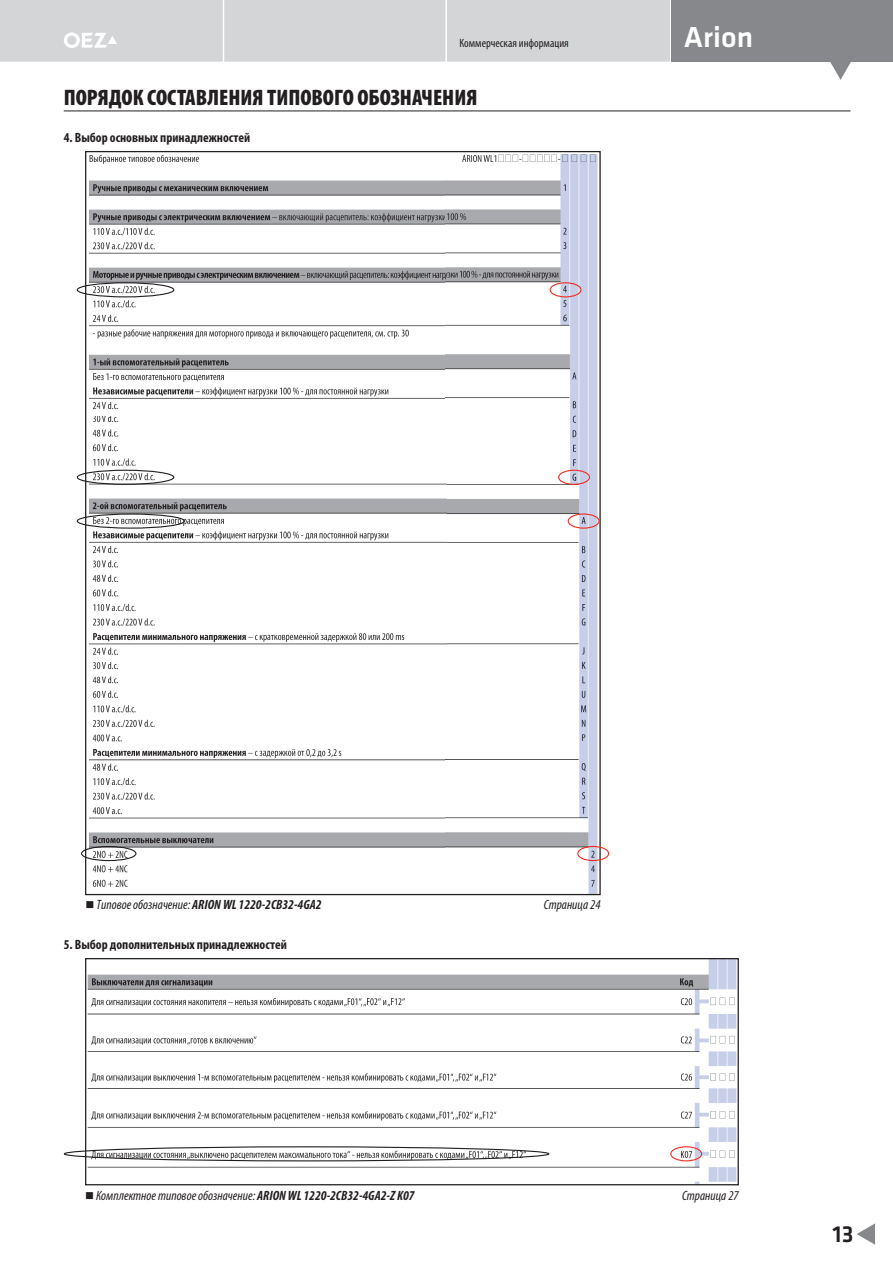
<style>
.page{position:relative;width:893px;height:1263px;background:#fff}
.page>*{position:absolute;margin:0;border:0;box-sizing:border-box;transform-origin:0 0}
.t1{font:500 30px "Klavika";color:#fff}
.t2{font:500 24px "Klavika";color:#231f20}
.t3{font:900 condensed 22.5px "Myriad Pro";color:#231f20}
.t4{font:italic condensed 13.5px "Myriad Pro";color:#231f20}
.t5{font:700 condensed 13.5px "Myriad Pro";color:#231f20}
.t6{font:italic 700 condensed 13.5px "Myriad Pro";color:#231f20}
.t7{font:condensed 12px "Myriad Pro";color:#231f20}
.s1{font-weight:400}
.s2{font-weight:700}
</style>
<div class="page">
<div style="left:671px;top:0;width:222px;height:62px;background:#86888b"></div>
<svg style="left:830px;top:62px;width:21px;height:18px"></svg>
<svg style="left:857px;top:1223px;width:18px;height:22px"></svg>
<div style="left:0;top:0;width:670px;height:62px;background:#d4d5d7"></div>
<img style="left:87px;top:154px;width:512px;height:739px">
<hr style="left:64px;top:111px;width:786px;height:1px;background:#231f20">
<div style="left:77px;top:282px;width:97px;height:15px;border:1px solid #231f20;border-radius:50%"></div>
<img style="left:87px;top:960px;width:650px;height:223px">
<div style="left:85px;top:958px;width:654px;height:227px;border:1px solid #231f20"></div>
<div style="left:550px;top:282px;width:31px;height:15px;border:1px solid #ee2e22;border-radius:50%"></div>
<div style="left:77px;top:470px;width:97px;height:15px;border:1px solid #231f20;border-radius:50%"></div>
<div style="left:558px;top:470px;width:32px;height:15px;border:1px solid #ee2e22;border-radius:50%"></div>
<div style="left:77px;top:513px;width:108px;height:16px;border:1px solid #231f20;border-radius:50%"></div>
<div style="left:568px;top:513px;width:32px;height:16px;border:1px solid #ee2e22;border-radius:50%"></div>
<div style="left:81px;top:846px;width:55px;height:15px;border:1px solid #231f20;border-radius:50%"></div>
<div style="left:577px;top:846px;width:32px;height:15px;border:1px solid #ee2e22;border-radius:50%"></div>
<div style="left:64px;top:1146px;width:485px;height:15px;border:1px solid #231f20;border-radius:50%"></div>
<div style="left:670px;top:1146px;width:32px;height:15px;border:1px solid #ee2e22;border-radius:50%"></div>
<p class="t7" style="left:460px;top:39px;width:111px">Коммерческая информация</p>
<h3 class="t3" style="left:64px;top:89px;width:415px">ПОРЯДОК СОСТАВЛЕНИЯ ТИПОВОГО ОБОЗНАЧЕНИЯ</h3>
<p class="t5" style="left:64px;top:133px;width:188px">4. Выбор основных принадлежностей</p>
<h1 class="t1" style="left:684px;top:26px;width:71px">Arion</h1>
<p class="t6" style="left:96px;top:899px;width:227px"><span class="s1">Типовое обозначение:</span> ARION WL 1220-2CB32-4GA2</p>
<p class="t5" style="left:64px;top:939px;width:225px">5. Выбор дополнительных принадлежностей</p>
<p class="t4" style="left:96px;top:1190px;width:320px">Комплектное типовое обозначение: <span class="s2">ARION WL 1220-2CB32-4GA2-Z K07</span></p>
<p class="t4" style="left:544px;top:899px;width:58px">Страница 24</p>
<p class="t4" style="left:682px;top:1190px;width:58px">Страница 27</p>
<h2 class="t2" style="left:832px;top:1224px;width:23px">13</h2>
</div>
